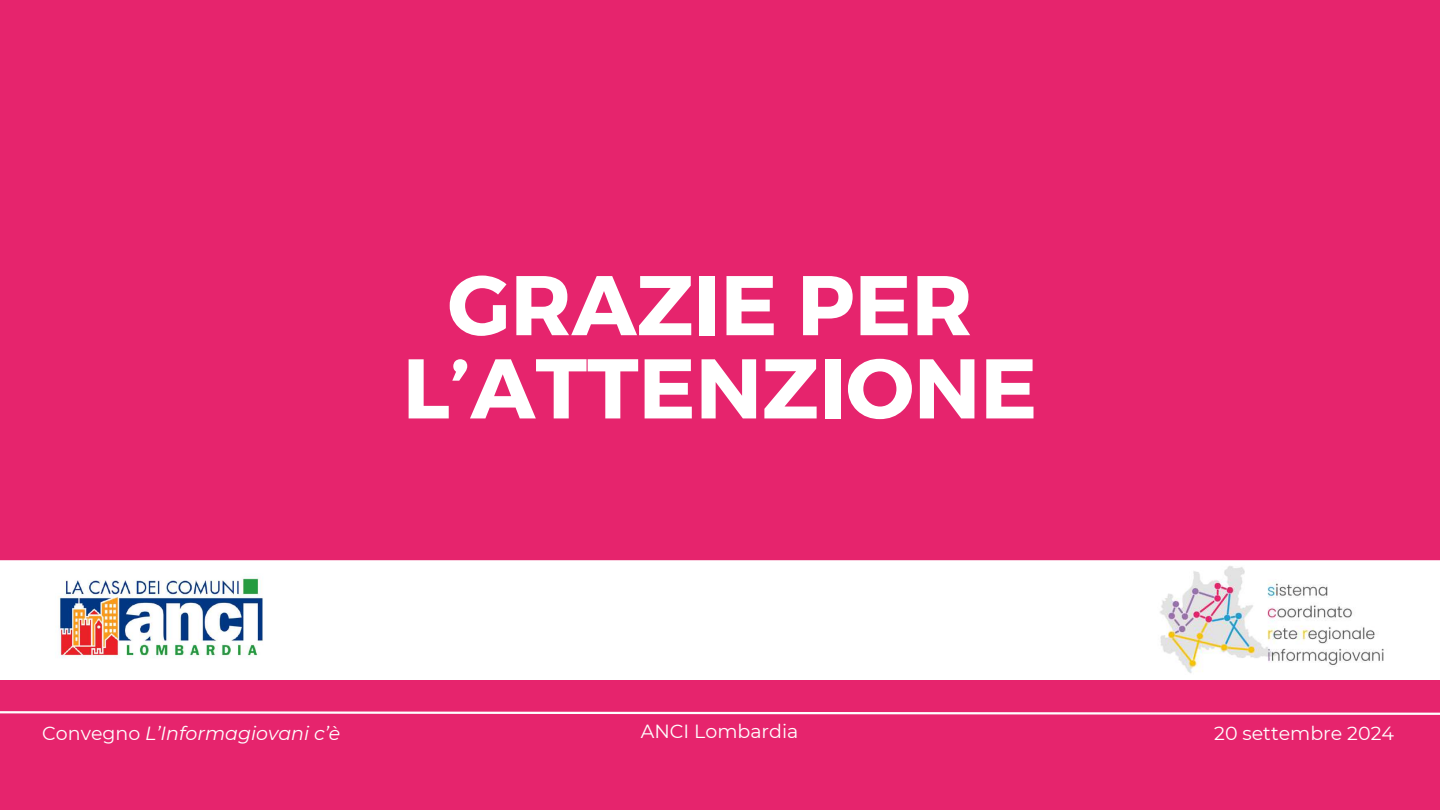
<style>
.page{position:relative;width:1440px;height:810px;background:#e6246d}
.page>*{position:absolute;margin:0;border:0;box-sizing:border-box;transform-origin:0 0}
.t1{font:700 84.5px/83.2px "Montserrat";color:#fff;text-align:center}
.t2{font:19px "Montserrat";color:#fff}
.t3{font:italic 19px "Montserrat";color:#fff}
.s1{font-style:normal}
</style>
<div class="page">
<svg style="left:0;top:711px;width:1440px;height:4px"></svg>
<div style="left:0;top:560px;width:1440px;height:120px;background:#fff"></div>
<img style="left:42px;top:567px;width:238px;height:107px">
<img style="left:1158px;top:562px;width:229px;height:113px">
<h1 class="t1" style="left:403px;top:259px;width:636px">GRAZIE PER<br>L’ATTENZIONE</h1>
<p class="t3" style="left:42px;top:722px;width:300px"><span class="s1">Convegno</span> L’Informagiovani c’è</p>
<p class="t2" style="left:641px;top:720px;width:159px">ANCI Lombardia</p>
<p class="t2" style="left:1214px;top:722px;width:181px">20 settembre 2024</p>
</div>
